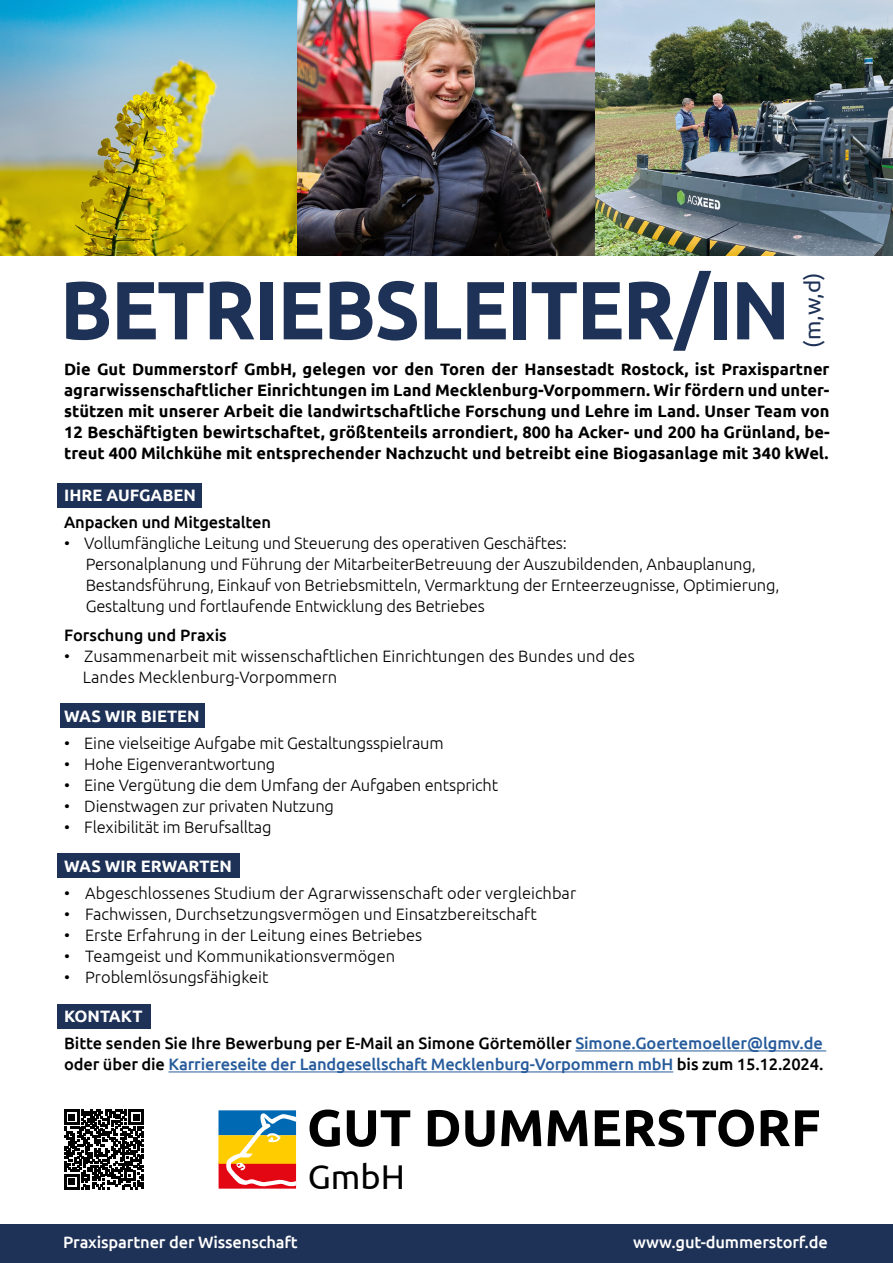
<style>
.page{position:relative;width:893px;height:1263px;background:#fff}
.page>*{position:absolute;margin:0;border:0;box-sizing:border-box;transform-origin:0 0}
.t1{font:700 82.5px "Ubuntu";letter-spacing:-.02em;color:#1e3156;scale:.95 1}
.t2{font:700 51.6px "Ubuntu";color:#000}
.t3{font:34.35px "Ubuntu";color:#000}
.t4{font:22.5px "Ubuntu";color:#1e3156}
.t5{font:300 16.5px/21px "Ubuntu";letter-spacing:-.01em;color:#000}
.t6{font:700 16.5px/21px "Ubuntu";color:#000;text-align:justify}
.t7{font:500 16.5px/27px "Ubuntu";letter-spacing:-.005em;color:#000}
.t8{font:500 16.5px "Ubuntu";letter-spacing:-.01em;color:#275b9b}
.t9{font:500 16.5px "Ubuntu";letter-spacing:-.01em;color:#fff}
.t10{font:700 16.5px "Ubuntu";color:#fff}
.s1{font-weight:700;color:#fff}
.s2{color:#275b9b}
.s3{color:#000}
</style>
<div class="page">
<div style="left:57px;top:1004px;width:94px;height:25px;background:#1e3156"></div>
<div style="left:57px;top:853px;width:183px;height:25px;background:#1e3156"></div>
<div style="left:60px;top:703px;width:145px;height:25px;background:#1e3156"></div>
<div style="left:57px;top:483px;width:145px;height:25px;background:#1e3156"></div>
<img style="left:0;top:0;width:893px;height:255px">
<hr style="left:575px;top:1051px;width:251px;height:1px;background:#275b9b">
<hr style="left:168px;top:1072px;width:505px;height:1px;background:#275b9b">
<div style="left:219px;top:1162px;width:77px;height:26px;background:#e30613"></div>
<div style="left:218px;top:1110px;width:78px;height:25px;background:#0069b4"></div>
<div style="left:218px;top:1135px;width:78px;height:29px;background:#fc0"></div>
<svg style="left:226px;top:1113px;width:70px;height:73px"></svg>
<div style="left:0;top:1225px;width:893px;height:38px;background:#1e3156"></div>
<svg style="left:64px;top:1109px;width:80px;height:80px"></svg>
<h1 class="t1" style="left:60px;top:260px;width:770px">BETRIEBSLEITER/IN</h1>
<h3 class="t4" style="left:799px;top:348px;width:77px;rotate:-90deg">(m,w,d)</h3>
<p class="t6" style="left:64px;top:359px;width:767px">Die Gut Dummerstorf GmbH, gelegen vor den Toren der Hansestadt Rostock, ist Praxispartner agrarwissenschaftlicher Einrichtungen im Land Mecklenburg-Vorpommern. Wir fördern und unter&shy;stützen mit unserer Arbeit die landwirtschaftliche Forschung und Lehre im Land. Unser Team von 12 Beschäftigten bewirtschaftet, größtenteils arrondiert, 800 ha Acker- und 200 ha Grünland, be&shy;treut 400 Milchkühe mit entsprechender Nachzucht und betreibt eine Biogasanlage mit 340 kWel.</p>
<p class="t10" style="left:64px;top:485px;width:133px">IHRE AUFGABEN</p>
<p class="t7" style="left:64px;top:508px;width:208px">Anpacken und Mitgestalten</p>
<p class="t5" style="left:86px;top:533px;width:695px;text-indent:-22px">• Vollumfängliche Leitung und Steuerung des operativen Geschäftes:<br>Personalplanung und Führung der MitarbeiterBetreuung der Auszubildenden, Anbauplanung, Bestandsführung, Einkauf von Betriebsmitteln, Vermarktung der Ernteerzeugnisse, Optimierung, Gestaltung und fortlaufende Entwicklung des Betriebes</p>
<p class="t7" style="left:64px;top:621px;width:164px">Forschung und Praxis</p>
<p class="t5" style="left:83px;top:645px;width:553px;text-indent:-19px">• Zusammenarbeit mit wissenschaftlichen Einrichtungen des Bundes und des<br>Landes Mecklenburg-Vorpommern</p>
<p class="t10" style="left:64px;top:706px;width:137px">WAS WIR BIETEN</p>
<p class="t5" style="left:64px;top:732px;width:381px">• Eine vielseitige Aufgabe mit Gestaltungsspielraum</p>
<p class="t5" style="left:64px;top:753px;width:213px">• Hohe Eigenverantwortung</p>
<p class="t5" style="left:64px;top:774px;width:436px">• Eine Vergütung die dem Umfang der Aufgaben entspricht</p>
<p class="t5" style="left:64px;top:795px;width:271px">• Dienstwagen zur privaten Nutzung</p>
<p class="t5" style="left:64px;top:816px;width:209px">• Flexibilität im Berufsalltag</p>
<p class="t10" style="left:64px;top:856px;width:169px">WAS WIR ERWARTEN</p>
<p class="t5" style="left:64px;top:882px;width:514px">• Abgeschlossenes Studium der Agrarwissenschaft oder vergleichbar</p>
<p class="t5" style="left:64px;top:903px;width:474px">• Fachwissen, Durchsetzungsvermögen und Einsatzbereitschaft</p>
<p class="t5" style="left:64px;top:924px;width:360px">• Erste Erfahrung in der Leitung eines Betriebes</p>
<p class="t5" style="left:64px;top:945px;width:333px">• Teamgeist und Kommunikationsvermögen</p>
<p class="t5" style="left:64px;top:966px;width:206px">• Problemlösungsfähigkeit</p>
<p class="t7" style="left:64px;top:1002px;width:760px"><span class="s1">KONTAKT<br></span>Bitte senden Sie Ihre Bewerbung per E-Mail an Simone Görtemöller <span class="s2">Simone.Goertemoeller@lgmv.de</span></p>
<p class="t8" style="left:64px;top:1054px;width:761px"><span class="s3">oder über die</span> Karriereseite der Landgesellschaft Mecklenburg-Vorpommern mbH <span class="s3">bis zum 15.12.2024.</span></p>
<h2 class="t2" style="left:307px;top:1096px;width:515px">GUT DUMMERSTORF</h2>
<h3 class="t3" style="left:308px;top:1156px;width:99px">GmbH</h3>
<p class="t9" style="left:63px;top:1232px;width:236px">Praxispartner der Wissenschaft</p>
<p class="t9" style="left:633px;top:1232px;width:196px">www.gut-dummerstorf.de</p>
</div>
